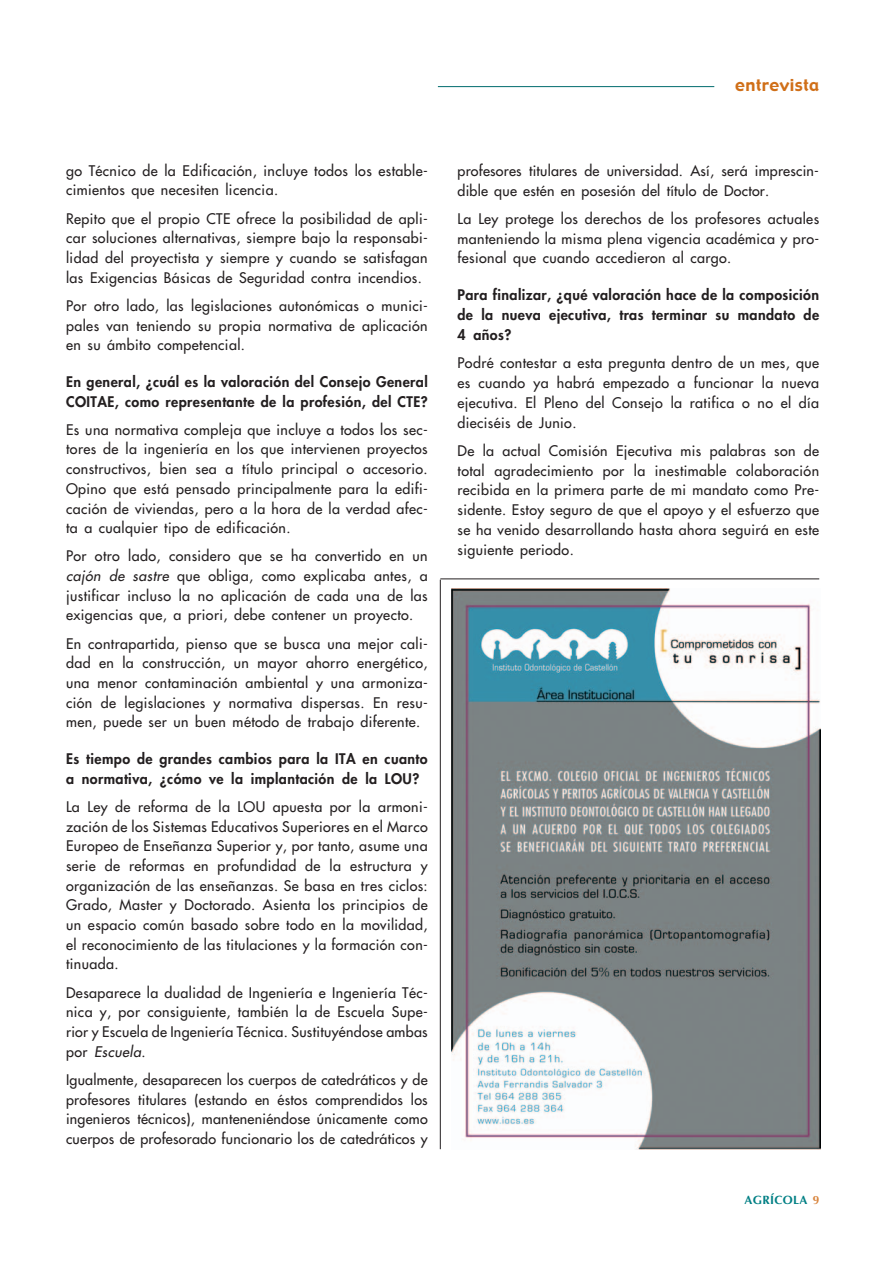
<style>
.page{position:relative;width:893px;height:1263px;background:#fff}
.page>*{position:absolute;margin:0;border:0;box-sizing:border-box;transform-origin:0 0}
.t1{font:16.5px "Gadget";letter-spacing:.03em;color:#d06f18}
.t2{font:14.25px/19.6px "Futura";letter-spacing:.03em;color:#231f20;text-align:justify}
.t3{font:800 14.25px/19.6px "Futura";letter-spacing:.03em;color:#231f20}
.t4{font:700 12px "Optima";letter-spacing:.03em;color:#007f84}
.s1{font-style:italic}
.s2{color:#d9863f}
</style>
<div class="page">
<hr style="left:438px;top:86px;width:276px;height:1px;background:#006b6e">
<img style="left:451px;top:589px;width:370px;height:560px">
<hr style="left:440px;top:579px;width:379px;height:1px;background:#231f20">
<hr style="left:440px;top:580px;width:1px;height:569px;background:#231f20">
<p class="t2" style="left:66px;top:162px;width:363px">go Técnico de la Edificación, incluye todos los estable&shy;cimientos que necesiten licencia.</p>
<p class="t2" style="left:66px;top:209px;width:363px">Repito que el propio CTE ofrece la posibilidad de apli&shy;car soluciones alternativas, siempre bajo la responsabi&shy;lidad del proyectista y siempre y cuando se satisfagan las Exigencias Básicas de Seguridad contra incendios.</p>
<p class="t2" style="left:66px;top:297px;width:363px">Por otro lado, las legislaciones autonómicas o munici&shy;pales van teniendo su propia normativa de aplicación en su ámbito competencial.</p>
<p class="t3" style="left:66px;top:373px;width:363px">En general, ¿cuál es la valoración del Consejo General<br>COITAE, como representante de la profesión, del CTE?</p>
<p class="t2" style="left:66px;top:421px;width:363px">Es una normativa compleja que incluye a todos los sec&shy;tores de la ingeniería en los que intervienen proyectos constructivos, bien sea a título principal o accesorio.<br>Opino que está pensado principalmente para la edifi&shy;cación de viviendas, pero a la hora de la verdad afec&shy;ta a cualquier tipo de edificación.</p>
<p class="t2" style="left:66px;top:547px;width:363px">Por otro lado, considero que se ha convertido en un <span class="s1">cajón de sastre</span> que obliga, como explicaba antes, a justificar incluso la no aplicación de cada una de las exigencias que, a priori, debe contener un proyecto.</p>
<p class="t2" style="left:66px;top:634px;width:363px">En contrapartida, pienso que se busca una mejor cali&shy;dad en la construcción, un mayor ahorro energético, una menor contaminación ambiental y una armoniza&shy;ción de legislaciones y normativa dispersas. En resu&shy;men, puede ser un buen método de trabajo diferente.</p>
<p class="t3" style="left:66px;top:750px;width:363px">Es tiempo de grandes cambios para la ITA en cuanto a normativa, ¿cómo ve la implantación de la LOU?</p>
<p class="t2" style="left:66px;top:798px;width:363px">La Ley de reforma de la LOU apuesta por la armoni&shy;zación de los Sistemas Educativos Superiores en el Marco Europeo de Enseñanza Superior y, por tanto, asume una serie de reformas en profundidad de la estructura y organización de las enseñanzas. Se basa en tres ciclos:<br>Grado, Master y Doctorado. Asienta los principios de un espacio común basado sobre todo en la movilidad, el reconocimiento de las titulaciones y la formación con&shy;tinuada.</p>
<p class="t2" style="left:66px;top:983px;width:363px">Desaparece la dualidad de Ingeniería e Ingeniería Téc&shy;nica y, por consiguiente, también la de Escuela Supe&shy;rior y Escuela de Ingeniería Técnica. Sustituyéndose ambas por <span class="s1">Escuela</span>.</p>
<p class="t2" style="left:66px;top:1071px;width:363px">Igualmente, desaparecen los cuerpos de catedráticos y de profesores titulares (estando en éstos comprendidos los ingenieros técnicos), manteneniéndose únicamente como cuerpos de profesorado funcionario los de catedráticos y</p>
<p class="t1" style="left:735px;top:76px;width:85px">entrevista</p>
<p class="t2" style="left:457px;top:162px;width:363px">profesores titulares de universidad. Así, será imprescin&shy;dible que estén en posesión del título de Doctor.</p>
<p class="t2" style="left:457px;top:210px;width:363px">La Ley protege los derechos de los profesores actuales manteniendo la misma plena vigencia académica y pro&shy;fesional que cuando accedieron al cargo.</p>
<p class="t3" style="left:457px;top:286px;width:363px;text-align:justify">Para finalizar, ¿qué valoración hace de la composición de la nueva ejecutiva, tras terminar su mandato de 4 años?</p>
<p class="t2" style="left:457px;top:354px;width:363px">Podré contestar a esta pregunta dentro de un mes, que es cuando ya habrá empezado a funcionar la nueva ejecutiva. El Pleno del Consejo la ratifica o no el día dieciséis de Junio.</p>
<p class="t2" style="left:457px;top:442px;width:363px">De la actual Comisión Ejecutiva mis palabras son de total agradecimiento por la inestimable colaboración recibida en la primera parte de mi mandato como Pre&shy;sidente. Estoy seguro de que el apoyo y el esfuerzo que se ha venido desarrollando hasta ahora seguirá en este siguiente periodo.</p>
<p class="t4" style="left:744px;top:1193px;width:77px">AGRÍCOLA <span class="s2">9</span></p>
</div>
